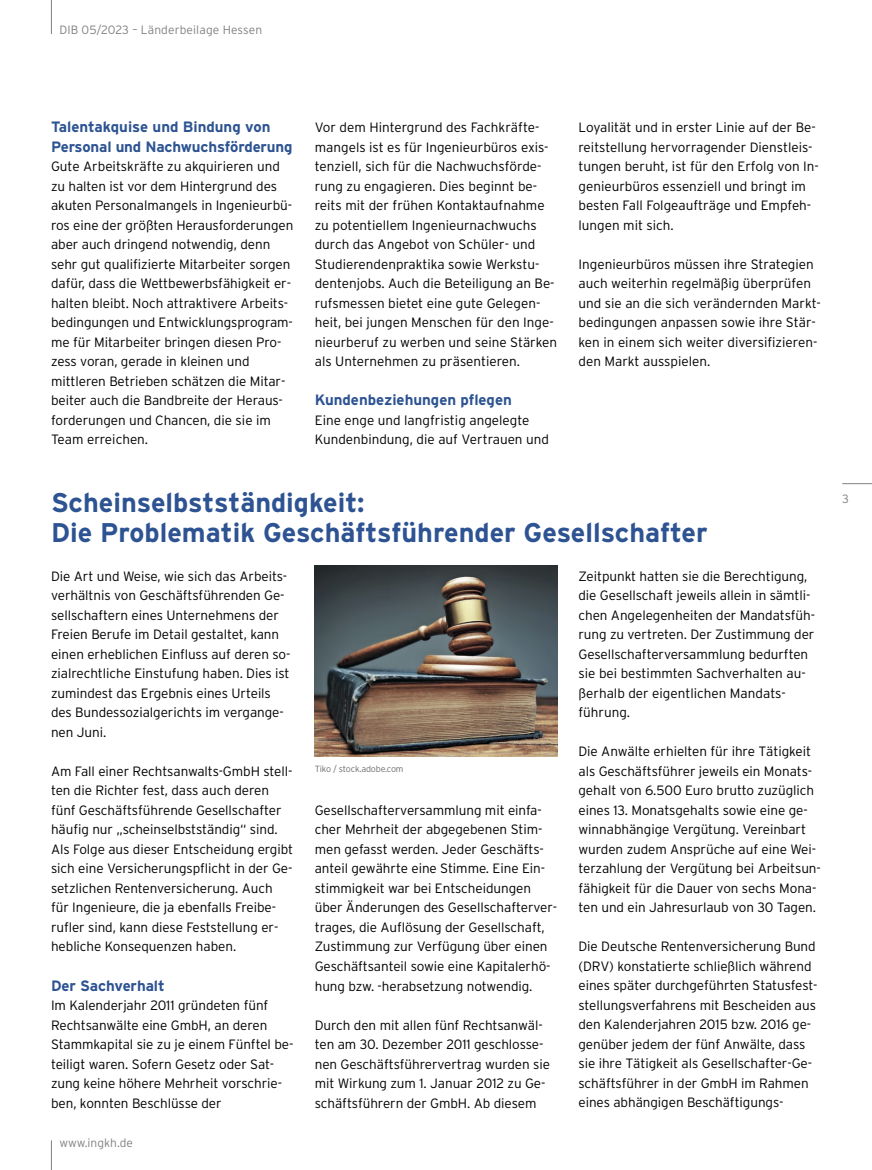
<style>
.page{position:relative;width:872px;height:1170px;background:#fff}
.page>*{position:absolute;margin:0;border:0;box-sizing:border-box;transform-origin:0 0}
.t1{font:700 27px/30px "Interstate";color:#2d5392}
.t2{font:700 15px/19.5px "Interstate";letter-spacing:-.005em;color:#2d5392}
.t3{font:300 13.5px/19.5px "Interstate";letter-spacing:-.005em;color:#000}
.t4{font:300 12px "Interstate";letter-spacing:.01em;color:#808184}
.t5{font:300 9px "Interstate";letter-spacing:-.02em;color:#6d6e70}
</style>
<div class="page">
<hr style="left:842px;top:483px;width:30px;height:1px;background:#808184">
<hr style="left:51px;top:0;width:1px;height:34px;background:#808184">
<svg style="left:51px;top:1140px;width:1px;height:29px"></svg>
<img style="left:315px;top:566px;width:242px;height:190px">
<p class="t4" style="left:59px;top:23px;width:204px">DIB 05/2023 – Länderbeilage Hessen</p>
<p class="t2" style="left:51px;top:117px;width:243px">Talentakquise und Bindung von<br>Personal und Nachwuchsförderung</p>
<p class="t3" style="left:51px;top:156px;width:244px">Gute Arbeitskräfte zu akquirieren und zu halten ist vor dem Hintergrund des akuten Personalmangels in Ingenieurbü&shy;ros eine der größten Herausforderungen aber auch dringend notwendig, denn sehr gut qualifizierte Mitarbeiter sorgen dafür, dass die Wettbewerbsfähigkeit er&shy;halten bleibt. Noch attraktivere Arbeits&shy;bedingungen und Entwicklungsprogram&shy;me für Mitarbeiter bringen diesen Pro&shy;zess voran, gerade in kleinen und mittleren Betrieben schätzen die Mitar&shy;beiter auch die Bandbreite der Heraus&shy;forderungen und Chancen, die sie im Team erreichen.</p>
<p class="t3" style="left:315px;top:117px;width:244px">Vor dem Hintergrund des Fachkräfte&shy;mangels ist es für Ingenieurbüros exis&shy;tenziell, sich für die Nachwuchsförde&shy;rung zu engagieren. Dies beginnt be&shy;reits mit der frühen Kontaktaufnahme zu potentiellem Ingenieurnachwuchs durch das Angebot von Schüler- und Studierendenpraktika sowie Werkstu&shy;dentenjobs. Auch die Beteiligung an Be&shy;rufsmessen bietet eine gute Gelegen&shy;heit, bei jungen Menschen für den Inge&shy;nieurberuf zu werben und seine Stärken als Unternehmen zu präsentieren.</p>
<p class="t2" style="left:315px;top:390px;width:199px">Kundenbeziehungen pflegen</p>
<p class="t3" style="left:315px;top:410px;width:236px">Eine enge und langfristig angelegte<br>Kundenbindung, die auf Vertrauen und</p>
<p class="t3" style="left:578px;top:117px;width:242px">Loyalität und in erster Linie auf der Be&shy;reitstellung hervorragender Dienstleis&shy;tungen beruht, ist für den Erfolg von In&shy;genieurbüros essenziell und bringt im besten Fall Folgeaufträge und Empfeh&shy;lungen mit sich.</p>
<p class="t3" style="left:578px;top:254px;width:244px">Ingenieurbüros müssen ihre Strategien auch weiterhin regelmäßig überprüfen und sie an die sich verändernden Markt&shy;bedingungen anpassen sowie ihre Stär&shy;ken in einem sich weiter diversifizieren&shy;den Markt ausspielen.</p>
<h1 class="t1" style="left:51px;top:487px;width:658px">Scheinselbstständigkeit:<br>Die Problematik Geschäftsführender Gesellschafter</h1>
<p class="t3" style="left:51px;top:566px;width:241px">Die Art und Weise, wie sich das Arbeits&shy;verhältnis von Geschäftsführenden Ge&shy;sellschaftern eines Unternehmens der Freien Berufe im Detail gestaltet, kann einen erheblichen Einfluss auf deren so&shy;zialrechtliche Einstufung haben. Dies ist zumindest das Ergebnis eines Urteils des Bundessozialgerichts im vergange&shy;nen Juni.</p>
<p class="t3" style="left:51px;top:761px;width:244px">Am Fall einer Rechtsanwalts-GmbH stell&shy;ten die Richter fest, dass auch deren fünf Geschäftsführende Gesellschafter häufig nur „scheinselbstständig“ sind.<br>Als Folge aus dieser Entscheidung ergibt sich eine Versicherungspflicht in der Ge&shy;setzlichen Rentenversicherung. Auch für Ingenieure, die ja ebenfalls Freibe&shy;rufler sind, kann diese Feststellung er&shy;hebliche Konsequenzen haben.</p>
<p class="t2" style="left:51px;top:975px;width:115px">Der Sachverhalt</p>
<p class="t3" style="left:51px;top:995px;width:244px">Im Kalenderjahr 2011 gründeten fünf Rechtsanwälte eine GmbH, an deren Stammkapital sie zu je einem Fünftel be&shy;teiligt waren. Sofern Gesetz oder Sat&shy;zung keine höhere Mehrheit vorschrie&shy;ben, konnten Beschlüsse der</p>
<p class="t3" style="left:578px;top:566px;width:238px">Zeitpunkt hatten sie die Berechtigung, die Gesellschaft jeweils allein in sämtli&shy;chen Angelegenheiten der Mandatsfüh&shy;rung zu vertreten. Der Zustimmung der Gesellschafterversammlung bedurften sie bei bestimmten Sachverhalten au&shy;ßerhalb der eigentlichen Mandats&shy;führung.</p>
<p class="t3" style="left:578px;top:741px;width:244px">Die Anwälte erhielten für ihre Tätigkeit als Geschäftsführer jeweils ein Monats&shy;gehalt von 6.500 Euro brutto zuzüglich eines 13. Monatsgehalts sowie eine ge&shy;winnabhängige Vergütung. Vereinbart wurden zudem Ansprüche auf eine Wei&shy;terzahlung der Vergütung bei Arbeitsun&shy;fähigkeit für die Dauer von sechs Mona&shy;ten und ein Jahresurlaub von 30 Tagen.</p>
<p class="t3" style="left:578px;top:936px;width:240px">Die Deutsche Rentenversicherung Bund (DRV) konstatierte schließlich während eines später durchgeführten Statusfest&shy;stellungsverfahrens mit Bescheiden aus den Kalenderjahren 2015 bzw. 2016 ge&shy;genüber jedem der fünf Anwälte, dass sie ihre Tätigkeit als Gesellschafter-Ge&shy;schäftsführer in der GmbH im Rahmen eines abhängigen Beschäftigungs-</p>
<p class="t5" style="left:315px;top:763px;width:90px">Tiko / stock.adobe.com</p>
<p class="t3" style="left:315px;top:800px;width:244px">Gesellschafterversammlung mit einfa&shy;cher Mehrheit der abgegebenen Stim&shy;men gefasst werden. Jeder Geschäfts&shy;anteil gewährte eine Stimme. Eine Ein&shy;stimmigkeit war bei Entscheidungen über Änderungen des Gesellschafterver&shy;trages, die Auflösung der Gesellschaft, Zustimmung zur Verfügung über einen Geschäftsanteil sowie eine Kapitalerhö&shy;hung bzw. -herabsetzung notwendig.</p>
<p class="t3" style="left:315px;top:1014px;width:237px">Durch den mit allen fünf Rechtsanwäl&shy;ten am 30. Dezember 2011 geschlosse&shy;nen Geschäftsführervertrag wurden sie mit Wirkung zum 1. Januar 2012 zu Ge&shy;schäftsführern der GmbH. Ab diesem</p>
<p class="t4" style="left:59px;top:1135px;width:75px">www.ingkh.de</p>
<p class="t4" style="left:842px;top:492px;width:8px">3</p>
</div>
